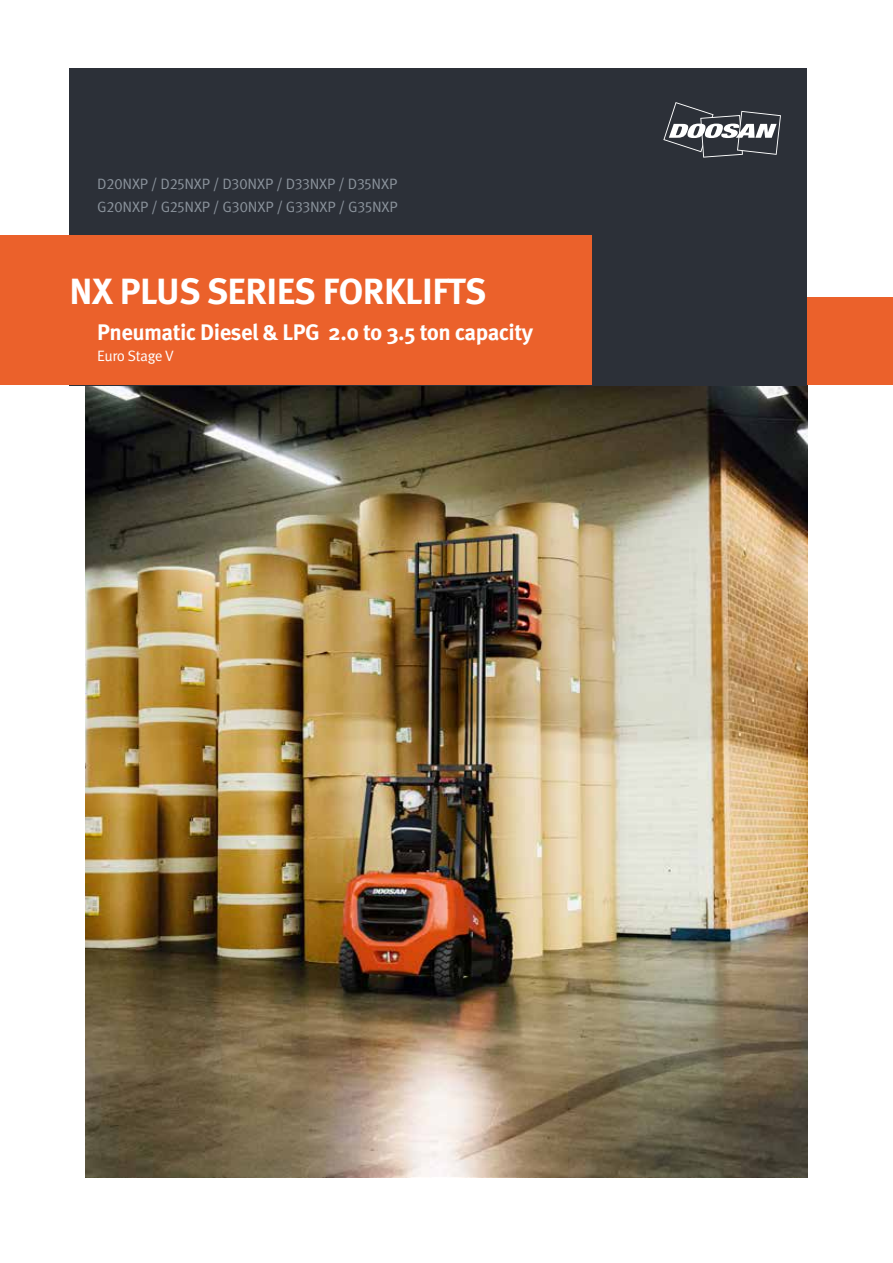
<style>
.page{position:relative;width:893px;height:1263px;background:#fff}
.page>*{position:absolute;margin:0;border:0;box-sizing:border-box;transform-origin:0 0}
.t1{font:700 36.45px "Meta Pro";letter-spacing:-.015em;color:#fff}
.t2{font:700 22.5px "Meta Pro";letter-spacing:-.025em;color:#fff}
.t3{font:15px/22.5px "Meta Pro";letter-spacing:-.02em;color:#8b939c}
.t4{font:15px "Meta Pro";letter-spacing:-.03em;color:#fff}
</style>
<div class="page">
<img style="left:86px;top:385px;width:721px;height:793px">
<div style="left:0;top:297px;width:893px;height:87px;background:#eb612b"></div>
<div style="left:69px;top:68px;width:738px;height:317px;background:#2c3038"></div>
<div style="left:0;top:236px;width:592px;height:149px;background:#eb612b"></div>
<svg style="left:663px;top:102px;width:118px;height:56px"></svg>
<p class="t3" style="left:97px;top:173px;width:302px">D20NXP / D25NXP / D30NXP / D33NXP / D35NXP<br>G20NXP / G25NXP / G30NXP / G33NXP / G35NXP</p>
<h1 class="t1" style="left:70px;top:268px;width:418px">NX PLUS SERIES FORKLIFTS</h1>
<h2 class="t2" style="left:97px;top:317px;width:437px">Pneumatic Diesel &amp; LPG 2.0 to 3.5 ton capacity</h2>
<p class="t4" style="left:97px;top:346px;width:78px">Euro Stage V</p>
</div>
